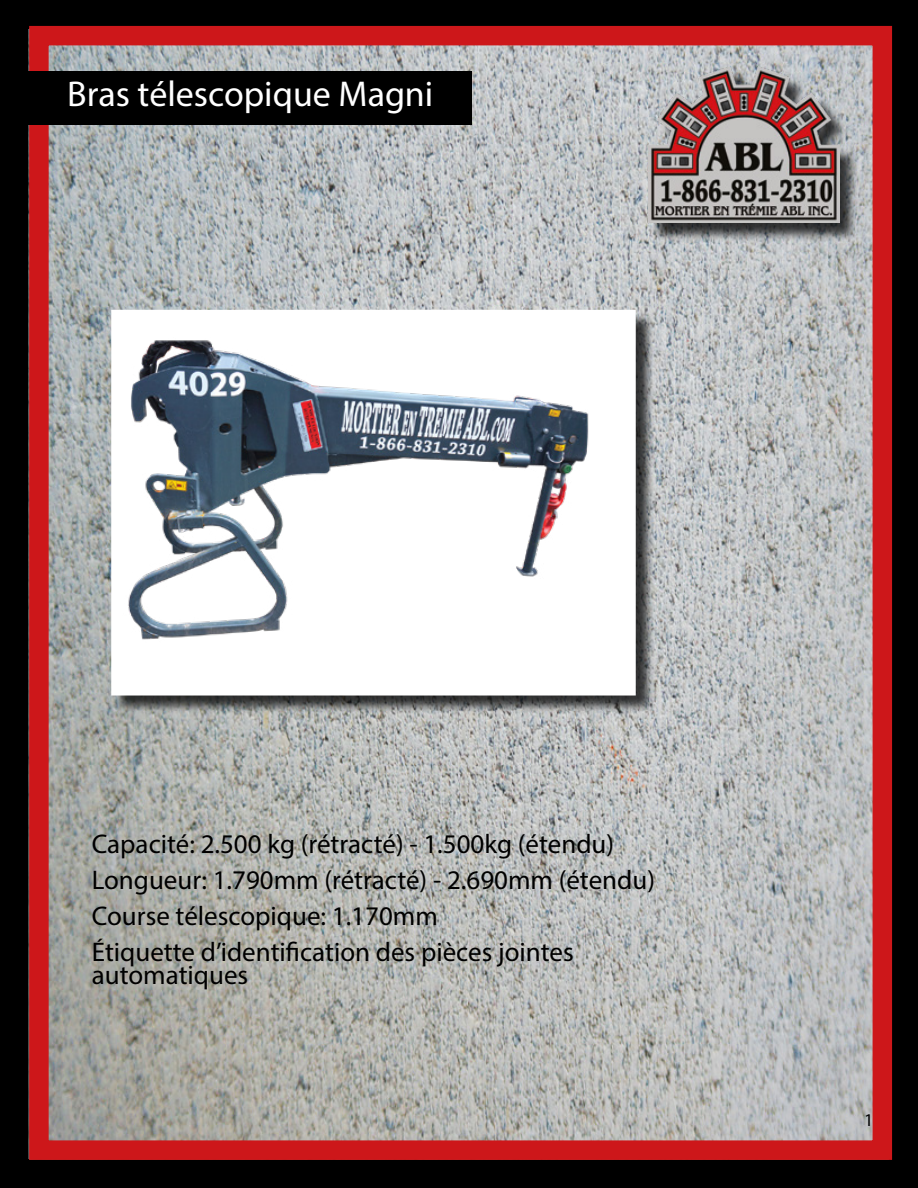
<style>
.page{position:relative;width:918px;height:1188px;background:#fff}
.page>*{position:absolute;margin:0;border:0;box-sizing:border-box;transform-origin:0 0}
.Style_de_paragraphe{font:36px "Myriad Pro";color:#fff}
.t1{font:27px/22.5px "Myriad Pro";color:#000}
.t2{font:18px "Myriad Pro";color:#000}
</style>
<div class="page">
<img style="left:50px;top:47px;width:821px;height:1092px">
<div style="left:0;top:0;width:918px;height:1188px;border:28px solid #000"></div>
<div style="left:29px;top:26px;width:863px;height:1134px;border:20px solid #cd171a"></div>
<div style="left:0;top:71px;width:472px;height:54px;background:#000"></div>
<div style="left:113px;top:312px;width:542px;height:402px;background:#000;opacity:.75"></div>
<div style="left:113px;top:312px;width:521px;height:381px;background:#fff"></div>
<img style="left:128px;top:340px;width:461px;height:300px">
<div style="left:111px;top:310px;width:525px;height:386px;border:4px solid #fff"></div>
<div style="left:651px;top:69px;width:207px;height:172px;background:#000;opacity:.75"></div>
<img style="left:649px;top:66px;width:190px;height:157px">
<p class="Style_de_paragraphe" style="left:67px;top:72px;width:368px">Bras télescopique Magni</p>
<p class="t1" style="left:92px;top:833px;width:524px">Capacité: 2.500 kg (rétracté) - 1.500kg (étendu)</p>
<p class="t1" style="left:92px;top:869px;width:565px">Longueur: 1.790mm (rétracté) - 2.690mm (étendu)</p>
<p class="t1" style="left:92px;top:905px;width:348px">Course télescopique: 1.170mm</p>
<p class="t1" style="left:92px;top:941px;width:483px">Étiquette d’identification des pièces jointes automatiques</p>
<p class="t2" style="left:864px;top:1109px;width:11px">1</p>
</div>
